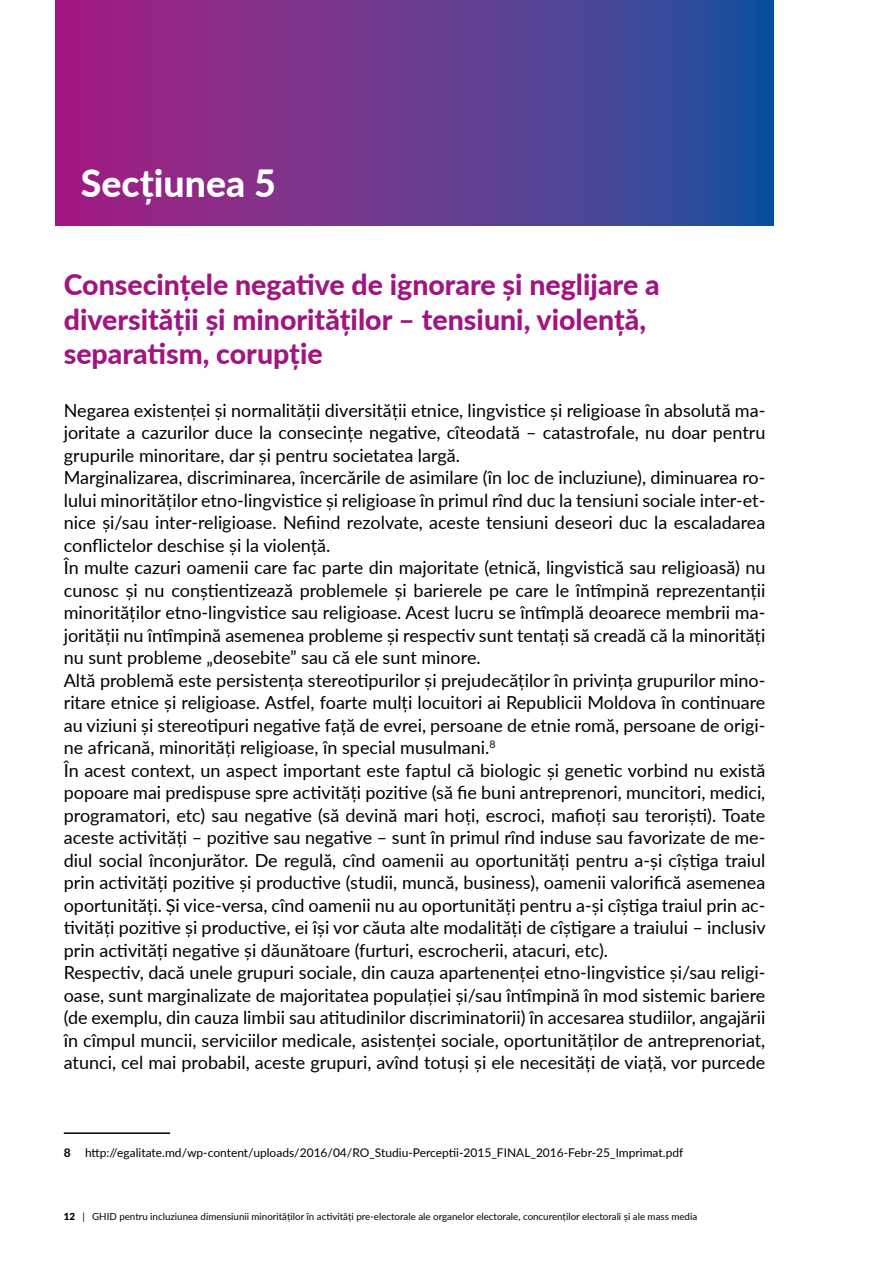
<style>
.page{position:relative;width:893px;height:1263px;background:#fff}
.page>*{position:absolute;margin:0;border:0;box-sizing:border-box;transform-origin:0 0}
.t1{font:800 37.5px "Lato";color:#fff}
.t2{font:800 28.5px/34.5px "Lato";color:#a11580}
.t3{font:18px/22.5px "Lato";color:#000}
.t4{font:12px "Lato";color:#000}
.t5{font:9.75px "Lato";color:#000}
.s1{font-weight:700}
.s2{font-weight:900}
</style>
<div class="page">
<svg style="left:55px;top:0;width:719px;height:226px"></svg>
<hr style="left:64px;top:1132px;width:106px;height:2px;background:#000">
<h1 class="t1" style="left:81px;top:156px;width:197px">Secțiunea 5</h1>
<h2 class="t2" style="left:64px;top:267px;width:597px">Consecințele negative de ignorare și neglijare a diversității și minorităților – tensiuni, violență, separatism, corupție</h2>
<p class="t3" style="left:64px;top:398px;width:703px">Negarea existenței și normalității diversității etnice, lingvistice și religioase în absolută ma&shy;joritate a cazurilor duce la consecințe negative, cîteodată – catastrofale, nu doar pentru grupurile minoritare, dar și pentru societatea largă.<br>Marginalizarea, discriminarea, încercările de asimilare (în loc de incluziune), diminuarea ro&shy;lului minorităților etno-lingvistice și religioase în primul rînd duc la tensiuni sociale inter-et&shy;nice și/sau inter-religioase. Nefiind rezolvate, aceste tensiuni deseori duc la escaladarea conflictelor deschise și la violență.<br>În multe cazuri oamenii care fac parte din majoritate (etnică, lingvistică sau religioasă) nu cunosc și nu conștientizează problemele și barierele pe care le întîmpină reprezentanții minorităților etno-lingvistice sau religioase. Acest lucru se întîmplă deoarece membrii ma&shy;jorității nu întîmpină asemenea probleme și respectiv sunt tentați să creadă că la minorități nu sunt probleme „deosebite” sau că ele sunt minore.<br>Altă problemă este persistența stereotipurilor și prejudecăților în privința grupurilor mino&shy;ritare etnice și religioase. Astfel, foarte mulți locuitori ai Republicii Moldova în continuare au viziuni și stereotipuri negative față de evrei, persoane de etnie romă, persoane de origi&shy;ne africană, minorități religioase, în special musulmani.<sup>8<br></sup>În acest context, un aspect important este faptul că biologic și genetic vorbind nu există popoare mai predispuse spre activități pozitive (să fie buni antreprenori, muncitori, medici, programatori, etc) sau negative (să devină mari hoți, escroci, mafioți sau teroriști). Toate aceste activități – pozitive sau negative – sunt în primul rînd induse sau favorizate de me&shy;diul social înconjurător. De regulă, cînd oamenii au oportunități pentru a-și cîștiga traiul prin activități pozitive și productive (studii, muncă, business), oamenii valorifică asemenea oportunități. Și vice-versa, cînd oamenii nu au oportunități pentru a-și cîștiga traiul prin ac&shy;tivități pozitive și productive, ei își vor căuta alte modalități de cîștigare a traiului – inclusiv prin activități negative și dăunătoare (furturi, escrocherii, atacuri, etc).<br>Respectiv, dacă unele grupuri sociale, din cauza apartenenței etno-lingvistice și/sau religi&shy;oase, sunt marginalizate de majoritatea populației și/sau întîmpină în mod sistemic bariere (de exemplu, din cauza limbii sau atitudinilor discriminatorii) în accesarea studiilor, angajării în cîmpul muncii, serviciilor medicale, asistenței sociale, oportunităților de antreprenoriat, atunci, cel mai probabil, aceste grupuri, avînd totuși și ele necesități de viață, vor purcede</p>
<p class="t4" style="left:64px;top:1144px;width:621px"><span class="s1">8</span> http://egalitate.md/wp-content/uploads/2016/04/RO_Studiu-Perceptii-2015_FINAL_2016-Febr-25_Imprimat.pdf</p>
<p class="t5" style="left:64px;top:1209px;width:635px"><span class="s2">12</span> | GHID pentru incluziunea dimensiunii minorităților în activități pre-electorale ale organelor electorale, concurenților electorali și ale mass media</p>
</div>
